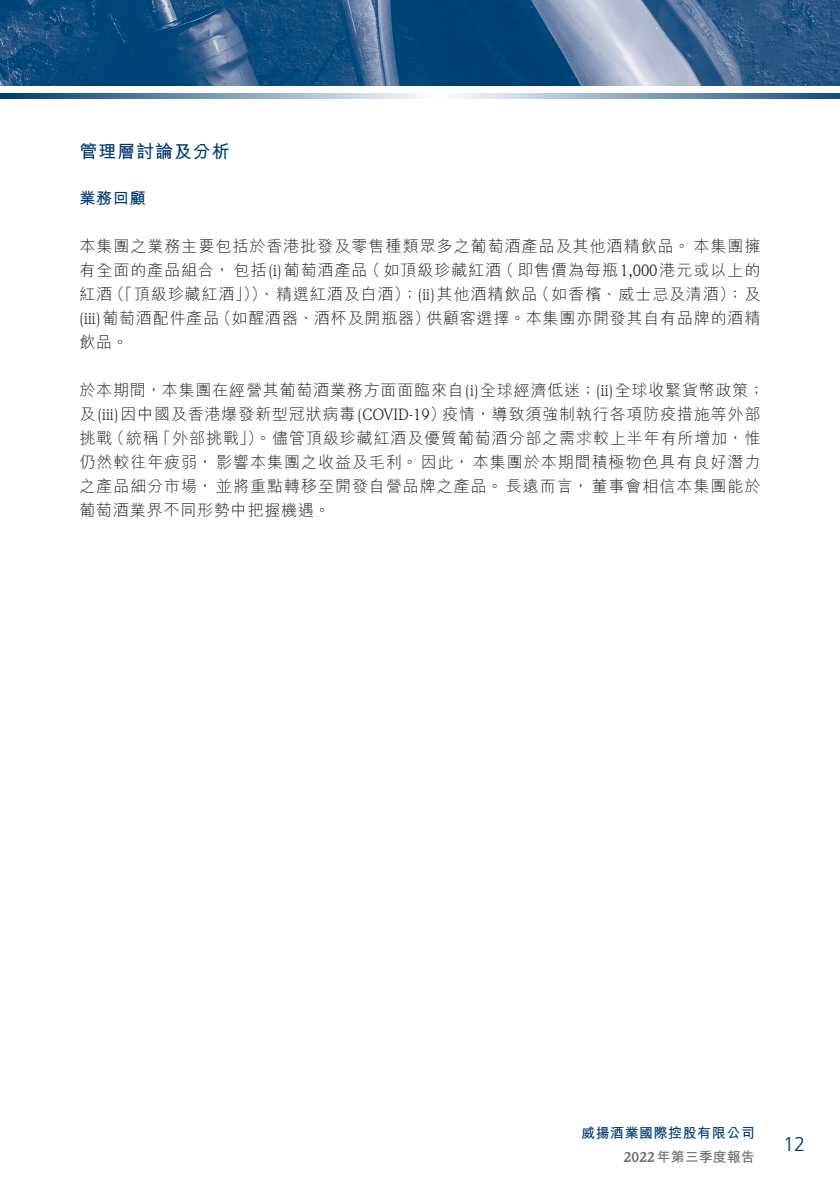
<style>
.page{position:relative;width:840px;height:1191px;background:#fff}
.page>*{position:absolute;margin:0;border:0;box-sizing:border-box;transform-origin:0 0}
.t1{font:300 20px "Frutiger LT Std";color:#003b70}
.t2{font:700 18px "M Hei HK";letter-spacing:.05em;color:#003b70}
.t3{font:300 16px/24px "M Hei HK";letter-spacing:.055em;color:#231f20}
.t4{font:700 16px "M Hei HK";color:#003b70}
.t5{font:700 14px "M Hei HK";letter-spacing:.035em;color:#003b70}
.t6{font:700 14px "M Hei HK";color:#6c6d70}
.s1{font-family:"Weidemann Std";font-weight:400}
.s2{font-family:"Weidemann Std"}
</style>
<div class="page">
<img style="left:1px;top:0;width:838px;height:85px">
<svg style="left:1px;top:94px;width:838px;height:5px;background:#84a0b9"></svg>
<p class="t2" style="left:79px;top:138px;width:152px">管理層討論及分析</p>
<p class="t4" style="left:79px;top:187px;width:68px">業務回顧</p>
<p class="t3" style="left:79px;top:234px;width:682px;text-align:right">本集團之業務主要包括於香港批發及零售種類眾多之葡萄酒產品及其他酒精飲品。本集團擁（即售價為每瓶<span class="s1">1,000</span>港元或以上的</p>
<p class="t3" style="left:364px;top:258px;width:138px">（如頂級珍藏紅酒</p>
<p class="t3" style="left:79px;top:258px;width:289px">有全面的產品組合，包括 <span class="s1">)i(</span> 葡萄酒產品</p>
<p class="t3" style="left:109px;top:282px;width:430px">（「頂級珍藏紅酒」））、精選紅酒及白酒）；<span class="s1">( )i i</span> 其他酒精飲品</p>
<p class="t3" style="left:79px;top:282px;width:34px">紅酒</p>
<p class="t3" style="left:533px;top:282px;width:228px">（如香檳、威士忌及清酒）；及</p>
<p class="t3" style="left:215px;top:306px;width:216px">（如醒酒器、酒杯及開瓶器）</p>
<p class="t3" style="left:426px;top:306px;width:335px">供顧客選擇。本集團亦開發其自有品牌的酒精</p>
<p class="t3" style="left:79px;top:306px;width:141px"><span class="s1">(iii)</span>葡萄酒配件產品飲品。</p>
<p class="t3" style="left:79px;top:378px;width:686px;text-align:right">於本期間，本集團在經營其葡萄酒業務方面面臨來自 <span class="s1">)i(</span> 全球經濟低迷；<span class="s1">( )i i</span> 全球收緊貨幣政策;疫情，導致須強制執行各項防疫措施等外部</p>
<p class="t3" style="left:155px;top:402px;width:606px;text-indent:-76px">及<span class="s1">(iii)</span>因中國及香港爆發新型冠狀病毒<span class="s1">(COVID-19</span>）<br>「外部挑戰」）。儘管頂級珍藏紅酒及優質葡萄酒分部之需求較上半年有所增加，惟</p>
<p class="t3" style="left:109px;top:426px;width:52px">（統稱</p>
<p class="t3" style="left:79px;top:426px;width:682px">挑戰<br>仍然較往年疲弱，影響本集團之收益及毛利。因此，本集團於本期間積極物色具有良好潛力之產品細分市場，並將重點轉移至開發自營品牌之產品。長遠而言，董事會相信本集團能於葡萄酒業界不同形勢中把握機遇。</p>
<p class="t5" style="left:581px;top:1122px;width:175px">威揚酒業國際控股有限公司</p>
<p class="t6" style="left:623px;top:1146px;width:132px"><span class="s2">2022</span>年第三季度報告</p>
<p class="t1" style="left:782px;top:1132px;width:24px">12</p>
</div>
